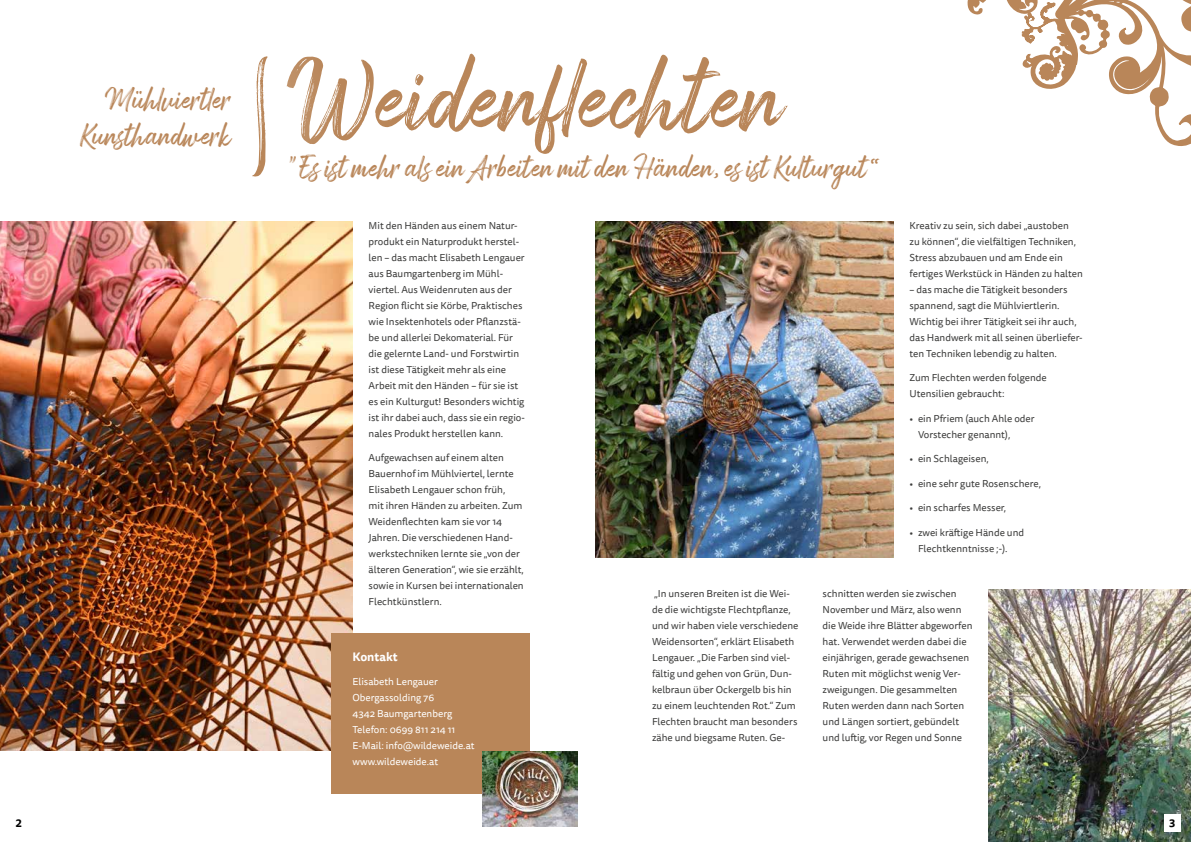
<style>
.page{position:relative;width:1191px;height:842px;background:#fff}
.page>*{position:absolute;margin:0;border:0;box-sizing:border-box;transform-origin:0 0}
.t1{font:90.8px "Arsilon";color:#b98659}
.t2{font:77.9px "Arsilon Underlines";color:#b98659}
.t3{font:27.2px/35.8px "Arsilon";color:#b98659;text-align:right}
.t4{font:700 12px "Tisa Sans Pro";color:#fff}
.t5{font:700 10.9px "Tisa Sans Pro";color:#000}
.t6{font:10px/16px "Tisa Sans Pro";color:#3c3c3b}
.t7{font:10px/16px "Tisa Sans Pro";color:#fff}
</style>
<div class="page">
<svg style="left:967px;top:0;width:224px;height:146px"></svg>
<img style="left:0;top:272px;width:352px;height:478px">
<div style="left:0;top:0;width:354px;height:272px;background:#fff;opacity:.75"></div>
<div style="left:331px;top:633px;width:199px;height:161px;background:#b98659"></div>
<img style="left:595px;top:221px;width:298px;height:336px">
<img style="left:988px;top:590px;width:203px;height:252px">
<img style="left:483px;top:752px;width:95px;height:74px">
<div style="left:1164px;top:814px;width:16px;height:17px;background:#fff"></div>
<h3 class="t3" style="left:80px;top:81px;width:153px">Mühlviertler<br>Kunsthandwerk</h3>
<h2 class="t2" style="left:205px;top:176px;width:125px;rotate:-90deg">z</h2>
<h1 class="t1" style="left:287px;top:42px;width:499px">Weidenflechten</h1>
<h3 class="t3" style="left:287px;top:148px;width:596px">"Es ist mehr als ein Arbeiten mit den Händen, es ist Kulturgut“</h3>
<p class="t6" style="left:369px;top:217px;width:158px">Mit den Händen aus einem Natur&shy;produkt ein Naturprodukt herstel&shy;len – das macht Elisabeth Lengauer aus Baumgartenberg im Mühl&shy;viertel. Aus Weidenruten aus der Region flicht sie Körbe, Praktisches wie Insektenhotels oder Pflanzstä&shy;be und allerlei Dekomaterial. Für die gelernte Land- und Forstwirtin ist diese Tätigkeit mehr als eine Arbeit mit den Händen – für sie ist es ein Kulturgut! Besonders wichtig ist ihr dabei auch, dass sie ein regio&shy;nales Produkt herstellen kann.</p>
<p class="t6" style="left:369px;top:450px;width:157px">Aufgewachsen auf einem alten<br>Bauernhof im Mühlviertel, lernte<br>Elisabeth Lengauer schon früh,<br>mit ihren Händen zu arbeiten. Zum<br>Weidenflechten kam sie vor 14<br>Jahren. Die verschiedenen Hand&shy;werkstechniken lernte sie „von der älteren Generation“, wie sie erzählt, sowie in Kursen bei internationalen<br>Flechtkünstlern.</p>
<p class="t4" style="left:352px;top:648px;width:47px">Kontakt</p>
<p class="t7" style="left:352px;top:674px;width:124px">Elisabeth Lengauer<br>Obergassolding 76<br>4342 Baumgartenberg<br>Telefon: 0699 811 214 11<br>E-Mail: info@wildeweide.at www.wildeweide.at</p>
<p class="t6" style="left:909px;top:217px;width:175px">Kreativ zu sein, sich dabei „austoben<br>zu können“, die vielfältigen Techniken, Stress abzubauen und am Ende ein fertiges Werkstück in Händen zu halten</p>
<p class="t6" style="left:909px;top:281px;width:175px">– das mache die Tätigkeit besonders spannend, sagt die Mühlviertlerin.<br>Wichtig bei ihrer Tätigkeit sei ihr auch, das Handwerk mit all seinen überliefer&shy;ten Techniken lebendig zu halten.</p>
<p class="t6" style="left:909px;top:370px;width:139px">Zum Flechten werden folgende<br>Utensilien gebraucht:</p>
<p class="t6" style="left:918px;top:410px;width:118px;text-indent:-8px">• ein Pfriem (auch Ahle oder<br>Vorstecher genannt),</p>
<p class="t6" style="left:909px;top:451px;width:81px">• ein Schlageisen,</p>
<p class="t6" style="left:909px;top:475px;width:133px">• eine sehr gute Rosenschere,</p>
<p class="t6" style="left:909px;top:500px;width:98px">• ein scharfes Messer,</p>
<p class="t6" style="left:918px;top:524px;width:108px;text-indent:-8px">• zwei kräftige Hände und<br>Flechtkenntnisse ;-).</p>
<p class="t6" style="left:652px;top:586px;width:148px">„In unseren Breiten ist die Wei&shy;de die wichtigste Flechtpflanze, und wir haben viele verschiedene<br>Weidensorten“, erklärt Elisabeth<br>Lengauer. „Die Farben sind viel&shy;fältig und gehen von Grün, Dun&shy;kelbraun über Ockergelb bis hin zu einem leuchtenden Rot.“ Zum<br>Flechten braucht man besonders zähe und biegsame Ruten. Ge-</p>
<p class="t6" style="left:822px;top:586px;width:151px">schnitten werden sie zwischen<br>November und März, also wenn die Weide ihre Blätter abgeworfen hat. Verwendet werden dabei die einjährigen, gerade gewachsenen<br>Ruten mit möglichst wenig Ver&shy;zweigungen. Die gesammelten<br>Ruten werden dann nach Sorten und Längen sortiert, gebündelt und luftig, vor Regen und Sonne</p>
<p class="t5" style="left:16px;top:815px;width:8px">2</p>
<p class="t5" style="left:1169px;top:815px;width:8px">3</p>
</div>
